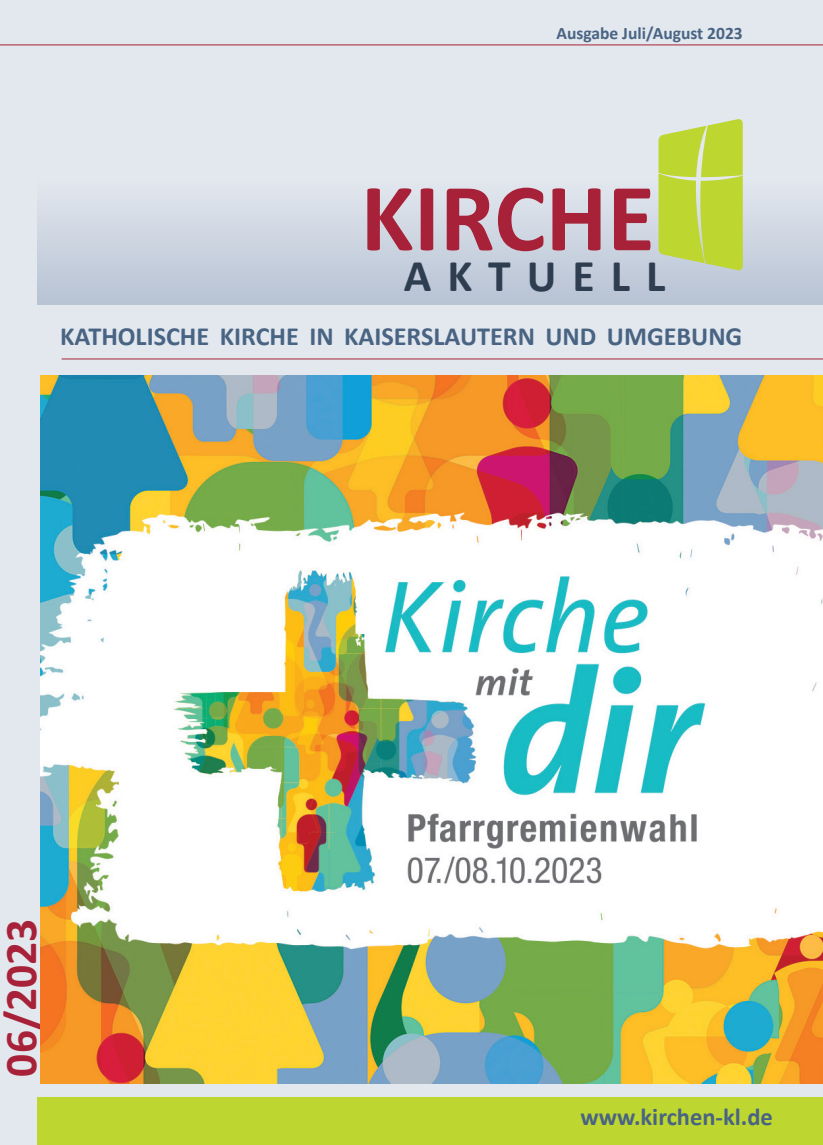
<style>
.page{position:relative;width:823px;height:1145px;background:#e3e8ef}
.page>*{position:absolute;margin:0;border:0;box-sizing:border-box;transform-origin:0 0}
.t1{font:700 97.48px "Calibri";color:#a72239}
.t2{font:700 45.5px "Calibri";color:#a72239}
.t3{font:700 45.5px "Calibri";letter-spacing:.35em;color:#2e3d50}
.TitelÜberschrift{font:700 26.25px "Calibri";color:#496483}
.t4{font:700 24.5px "Calibri";color:#496483}
.t5{font:700 17.5px "Calibri";color:#496483}
</style>
<div class="page">
<div style="left:37px;top:1097px;width:786px;height:48px;background:#bed630"></div>
<div style="left:37px;top:180px;width:786px;height:125px;background:linear-gradient(to bottom,#e2e7ee,#b7c2d3)"></div>
<hr style="left:0;top:45px;width:823px;height:1px;background:#a72239">
<hr style="left:62px;top:359px;width:761px;height:1px;background:#a72239">
<svg style="left:658px;top:119px;width:84px;height:152px"></svg>
<img style="left:40px;top:376px;width:783px;height:707px">
<p class="t5" style="left:556px;top:21px;width:188px">Ausgabe Juli/August 2023</p>
<p class="t1" style="left:360px;top:149px;width:296px">KIRCHE</p>
<p class="t3" style="left:404px;top:243px;width:263px">AKTUELL</p>
<p class="TitelÜberschrift" style="left:60px;top:318px;width:683px">KATHOLISCHE KIRCHE IN KAISERSLAUTERN UND UMGEBUNG</p>
<p class="t2" style="left:-11px;top:1076px;width:159px;rotate:-90deg">06/2023</p>
<p class="t4" style="left:580px;top:1100px;width:194px">www.kirchen-kl.de</p>
</div>
